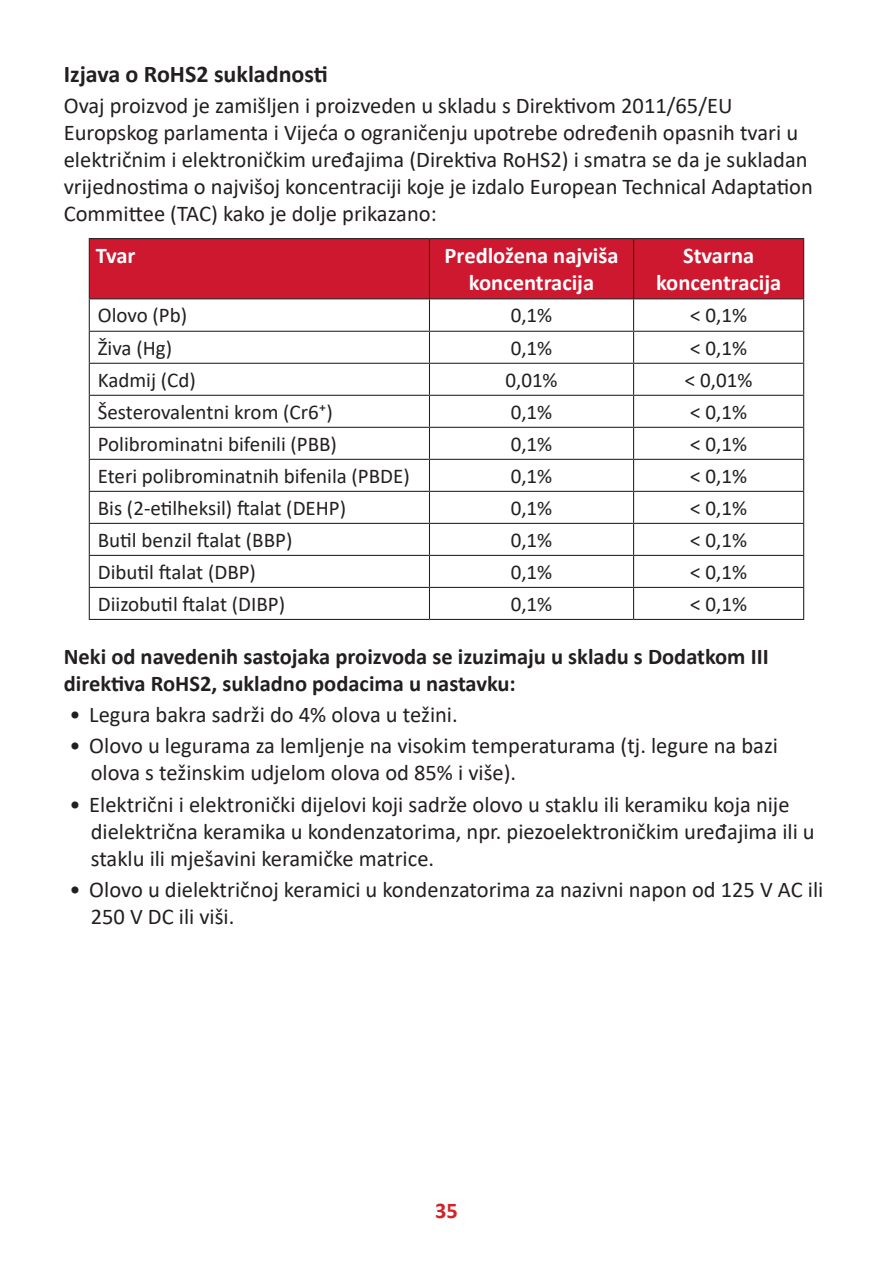
<style>
.page{position:relative;width:893px;height:1263px;background:#fff}
.page>*{position:absolute;margin:0;border:0;box-sizing:border-box;transform-origin:0 0}
.t1{font:700 24px "Calibri";color:#231f20}
.t2{font:22.5px/27px "Calibri";color:#231f20}
.t3{font:700 22.5px/27px "Calibri";color:#231f20}
.t4{font:700 22.5px/27px "Calibri";color:#fff;text-align:center}
.t5{font:700 22.5px "Calibri";color:#d1232a}
.t6{font:21px "Calibri";color:#231f20}
</style>
<div class="page">
<div style="left:90px;top:239px;width:713px;height:59px;background:#ce182f"></div>
<hr style="left:89px;top:238px;width:340px;height:1px;background:#231f20">
<hr style="left:89px;top:239px;width:1px;height:59px;background:#231f20">
<hr style="left:429px;top:238px;width:205px;height:1px;background:#231f20">
<hr style="left:429px;top:239px;width:1px;height:59px;background:#231f20">
<hr style="left:634px;top:238px;width:170px;height:1px;background:#231f20">
<hr style="left:633px;top:239px;width:1px;height:59px;background:#231f20">
<hr style="left:803px;top:239px;width:1px;height:59px;background:#231f20">
<hr style="left:89px;top:298px;width:340px;height:1px;background:#231f20">
<hr style="left:89px;top:299px;width:1px;height:32px;background:#231f20">
<hr style="left:429px;top:298px;width:205px;height:1px;background:#231f20">
<hr style="left:429px;top:299px;width:1px;height:32px;background:#231f20">
<hr style="left:634px;top:298px;width:170px;height:1px;background:#231f20">
<hr style="left:633px;top:299px;width:1px;height:32px;background:#231f20">
<hr style="left:803px;top:299px;width:1px;height:32px;background:#231f20">
<hr style="left:89px;top:331px;width:340px;height:1px;background:#231f20">
<hr style="left:89px;top:332px;width:1px;height:31px;background:#231f20">
<hr style="left:429px;top:331px;width:205px;height:1px;background:#231f20">
<hr style="left:429px;top:332px;width:1px;height:31px;background:#231f20">
<hr style="left:634px;top:331px;width:170px;height:1px;background:#231f20">
<hr style="left:633px;top:332px;width:1px;height:31px;background:#231f20">
<hr style="left:803px;top:332px;width:1px;height:31px;background:#231f20">
<hr style="left:89px;top:363px;width:340px;height:1px;background:#231f20">
<hr style="left:89px;top:364px;width:1px;height:31px;background:#231f20">
<hr style="left:429px;top:363px;width:205px;height:1px;background:#231f20">
<hr style="left:429px;top:364px;width:1px;height:31px;background:#231f20">
<hr style="left:634px;top:363px;width:170px;height:1px;background:#231f20">
<hr style="left:633px;top:364px;width:1px;height:31px;background:#231f20">
<hr style="left:803px;top:364px;width:1px;height:31px;background:#231f20">
<hr style="left:89px;top:395px;width:340px;height:1px;background:#231f20">
<hr style="left:89px;top:396px;width:1px;height:31px;background:#231f20">
<hr style="left:429px;top:395px;width:205px;height:1px;background:#231f20">
<hr style="left:429px;top:396px;width:1px;height:31px;background:#231f20">
<hr style="left:634px;top:395px;width:170px;height:1px;background:#231f20">
<hr style="left:633px;top:396px;width:1px;height:31px;background:#231f20">
<hr style="left:803px;top:396px;width:1px;height:31px;background:#231f20">
<hr style="left:89px;top:427px;width:340px;height:1px;background:#231f20">
<hr style="left:89px;top:428px;width:1px;height:31px;background:#231f20">
<hr style="left:429px;top:427px;width:205px;height:1px;background:#231f20">
<hr style="left:429px;top:428px;width:1px;height:31px;background:#231f20">
<hr style="left:634px;top:427px;width:170px;height:1px;background:#231f20">
<hr style="left:633px;top:428px;width:1px;height:31px;background:#231f20">
<hr style="left:803px;top:428px;width:1px;height:31px;background:#231f20">
<hr style="left:89px;top:459px;width:340px;height:1px;background:#231f20">
<hr style="left:89px;top:460px;width:1px;height:31px;background:#231f20">
<hr style="left:429px;top:459px;width:205px;height:1px;background:#231f20">
<hr style="left:429px;top:460px;width:1px;height:31px;background:#231f20">
<hr style="left:634px;top:459px;width:170px;height:1px;background:#231f20">
<hr style="left:633px;top:460px;width:1px;height:31px;background:#231f20">
<hr style="left:803px;top:460px;width:1px;height:31px;background:#231f20">
<hr style="left:89px;top:491px;width:340px;height:1px;background:#231f20">
<hr style="left:89px;top:492px;width:1px;height:31px;background:#231f20">
<hr style="left:429px;top:491px;width:205px;height:1px;background:#231f20">
<hr style="left:429px;top:492px;width:1px;height:31px;background:#231f20">
<hr style="left:634px;top:491px;width:170px;height:1px;background:#231f20">
<hr style="left:633px;top:492px;width:1px;height:31px;background:#231f20">
<hr style="left:803px;top:492px;width:1px;height:31px;background:#231f20">
<hr style="left:89px;top:523px;width:340px;height:1px;background:#231f20">
<hr style="left:89px;top:524px;width:1px;height:31px;background:#231f20">
<hr style="left:429px;top:523px;width:205px;height:1px;background:#231f20">
<hr style="left:429px;top:524px;width:1px;height:31px;background:#231f20">
<hr style="left:634px;top:523px;width:170px;height:1px;background:#231f20">
<hr style="left:633px;top:524px;width:1px;height:31px;background:#231f20">
<hr style="left:803px;top:524px;width:1px;height:31px;background:#231f20">
<hr style="left:89px;top:555px;width:340px;height:1px;background:#231f20">
<hr style="left:89px;top:556px;width:1px;height:31px;background:#231f20">
<hr style="left:429px;top:555px;width:205px;height:1px;background:#231f20">
<hr style="left:429px;top:556px;width:1px;height:31px;background:#231f20">
<hr style="left:634px;top:555px;width:170px;height:1px;background:#231f20">
<hr style="left:633px;top:556px;width:1px;height:31px;background:#231f20">
<hr style="left:803px;top:556px;width:1px;height:31px;background:#231f20">
<hr style="left:89px;top:587px;width:340px;height:1px;background:#231f20">
<hr style="left:89px;top:588px;width:1px;height:31px;background:#231f20">
<hr style="left:429px;top:587px;width:205px;height:1px;background:#231f20">
<hr style="left:429px;top:588px;width:1px;height:31px;background:#231f20">
<hr style="left:634px;top:587px;width:170px;height:1px;background:#231f20">
<hr style="left:633px;top:588px;width:1px;height:31px;background:#231f20">
<hr style="left:803px;top:588px;width:1px;height:31px;background:#231f20">
<hr style="left:89px;top:619px;width:340px;height:1px;background:#231f20">
<hr style="left:429px;top:619px;width:205px;height:1px;background:#231f20">
<hr style="left:634px;top:619px;width:170px;height:1px;background:#231f20">
<p class="t1" style="left:64px;top:57px;width:265px">Izjava o RoHS2 sukladnosti</p>
<p class="t2" style="left:64px;top:91px;width:751px">Ovaj proizvod je zamišljen i proizveden u skladu s Direktivom 2011/65/EU Europskog parlamenta i Vijeća o ograničenju upotrebe određenih opasnih tvari u električnim i elektroničkim uređajima (Direktiva RoHS2) i smatra se da je sukladan vrijednostima o najvišoj koncentraciji koje je izdalo European Technical Adaptation Committee (TAC) kako je dolje prikazano:</p>
<p class="t4" style="left:96px;top:242px;width:41px">Tvar</p>
<p class="t4" style="left:445px;top:242px;width:175px">Predložena najviša koncentracija</p>
<p class="t4" style="left:656px;top:242px;width:127px">Stvarna koncentracija</p>
<p class="t6" style="left:98px;top:301px;width:91px">Olovo (Pb)</p>
<p class="t6" style="left:511px;top:301px;width:43px">0,1%</p>
<p class="t6" style="left:690px;top:301px;width:58px">&lt; 0,1%</p>
<p class="t6" style="left:98px;top:333px;width:76px">Živa (Hg)</p>
<p class="t6" style="left:511px;top:333px;width:43px">0,1%</p>
<p class="t6" style="left:690px;top:333px;width:58px">&lt; 0,1%</p>
<p class="t6" style="left:98px;top:365px;width:99px">Kadmij (Cd)</p>
<p class="t6" style="left:505px;top:365px;width:54px">0,01%</p>
<p class="t6" style="left:685px;top:365px;width:69px">&lt; 0,01%</p>
<p class="t6" style="left:98px;top:397px;width:236px">Šesterovalentni krom (Cr6⁺)</p>
<p class="t6" style="left:511px;top:397px;width:43px">0,1%</p>
<p class="t6" style="left:690px;top:397px;width:58px">&lt; 0,1%</p>
<p class="t6" style="left:98px;top:429px;width:241px">Polibrominatni bifenili (PBB)</p>
<p class="t6" style="left:511px;top:429px;width:43px">0,1%</p>
<p class="t6" style="left:690px;top:429px;width:58px">&lt; 0,1%</p>
<p class="t6" style="left:98px;top:461px;width:313px">Eteri polibrominatnih bifenila (PBDE)</p>
<p class="t6" style="left:511px;top:461px;width:43px">0,1%</p>
<p class="t6" style="left:690px;top:461px;width:58px">&lt; 0,1%</p>
<p class="t6" style="left:98px;top:493px;width:250px">Bis (2-etilheksil) ftalat (DEHP)</p>
<p class="t6" style="left:511px;top:493px;width:43px">0,1%</p>
<p class="t6" style="left:690px;top:493px;width:58px">&lt; 0,1%</p>
<p class="t6" style="left:98px;top:525px;width:196px">Butil benzil ftalat (BBP)</p>
<p class="t6" style="left:511px;top:525px;width:43px">0,1%</p>
<p class="t6" style="left:690px;top:525px;width:58px">&lt; 0,1%</p>
<p class="t6" style="left:98px;top:557px;width:160px">Dibutil ftalat (DBP)</p>
<p class="t6" style="left:511px;top:557px;width:43px">0,1%</p>
<p class="t6" style="left:690px;top:557px;width:58px">&lt; 0,1%</p>
<p class="t6" style="left:98px;top:589px;width:189px">Diizobutil ftalat (DIBP)</p>
<p class="t6" style="left:511px;top:589px;width:43px">0,1%</p>
<p class="t6" style="left:690px;top:589px;width:58px">&lt; 0,1%</p>
<p class="t3" style="left:64px;top:643px;width:706px">Neki od navedenih sastojaka proizvoda se izuzimaju u skladu s Dodatkom III direktiva RoHS2, sukladno podacima u nastavku:</p>
<p class="t2" style="left:70px;top:701px;width:390px">• Legura bakra sadrži do 4% olova u težini.</p>
<p class="t2" style="left:91px;top:732px;width:689px;text-indent:-21px">• Olovo u legurama za lemljenje na visokim temperaturama (tj. legure na bazi olova s težinskim udjelom olova od 85% i više).</p>
<p class="t2" style="left:91px;top:790px;width:725px;text-indent:-21px">• Električni i elektronički dijelovi koji sadrže olovo u staklu ili keramiku koja nije dielektrična keramika u kondenzatorima, npr. piezoelektroničkim uređajima ili u staklu ili mješavini keramičke matrice.</p>
<p class="t2" style="left:91px;top:875px;width:734px;text-indent:-21px">• Olovo u dielektričnoj keramici u kondenzatorima za nazivni napon od 125 V AC ili<br>250 V DC ili viši.</p>
<p class="t5" style="left:435px;top:1194px;width:24px">35</p>
</div>
